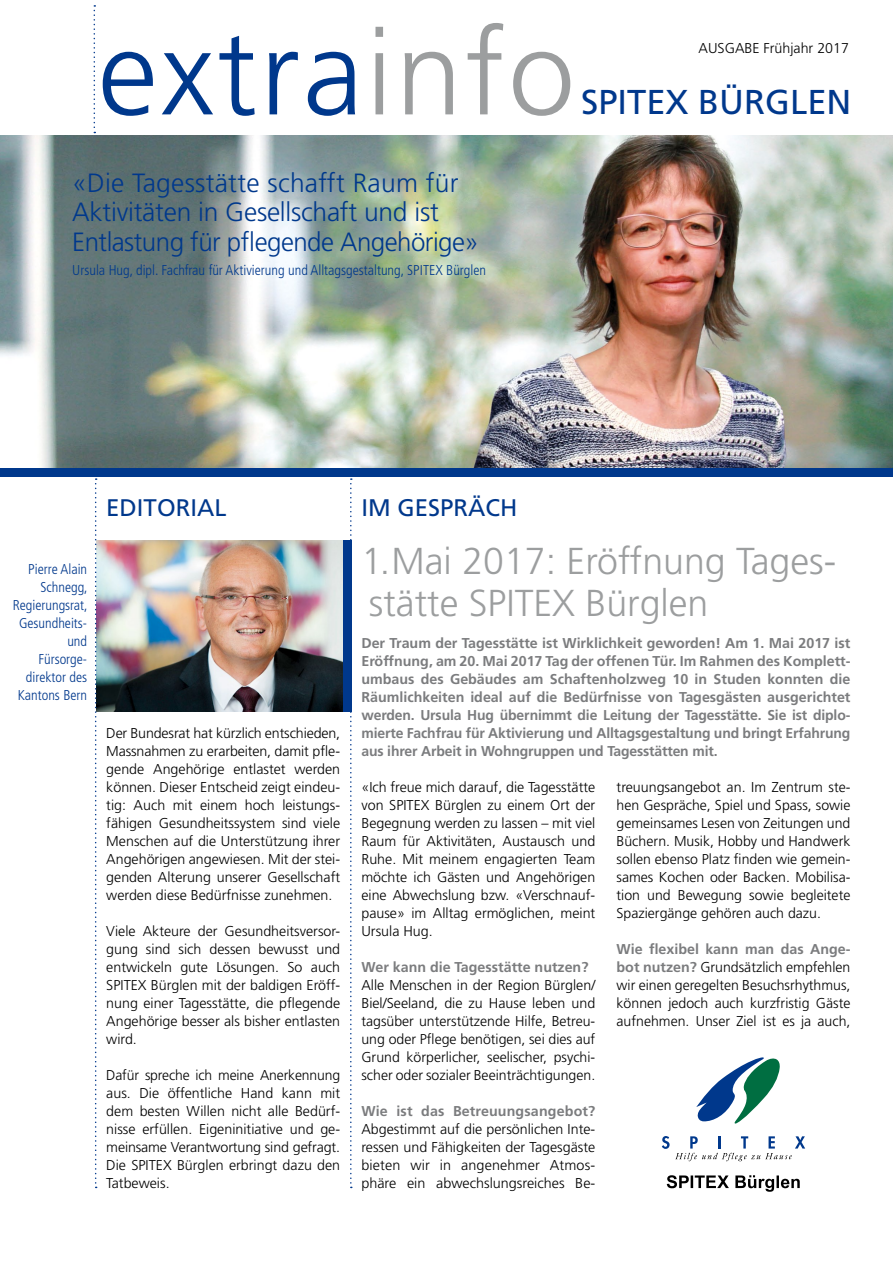
<style>
.page{position:relative;width:893px;height:1263px;background:#fff}
.page>*{position:absolute;margin:0;border:0;box-sizing:border-box;transform-origin:0 0}
.t1{font:300 120px "Frutiger LT Std";letter-spacing:.025em;color:#00388c}
.t2{font:300 37.5px/42.8px "Frutiger LT Std";color:#9c9e9f}
.t3{font:34.5px "Frutiger LT Std";color:#00388c}
.t4{font:300 26.4px/29.2px "Frutiger LT Std";letter-spacing:-.01em;color:#00388c}
.t5{font:24px "Frutiger LT Std";color:#00388c}
.t6{font:300 14.25px/18px "Frutiger LT Std";color:#000;text-align:justify}
.t7{font:700 14.25px/18px "Frutiger LT Std";letter-spacing:-.01em;color:#7b7c7e;text-align:justify}
.t8{font:300 condensed 14.25px/18px "Frutiger LT Std";color:#00388c;text-align:right}
.t9{font:700 14.25px "Frutiger LT Std";letter-spacing:.01em;color:#7b7c7e}
.s1{color:#9c9e9f}
.s2{font-weight:700;color:#7b7c7e}
</style>
<div class="page">
<img style="left:0;top:135px;width:893px;height:333px">
<img style="left:97px;top:540px;width:246px;height:171px">
<div style="left:343px;top:540px;width:9px;height:171px;background:#00388c"></div>
<svg style="left:696px;top:1057px;width:84px;height:67px"></svg>
<svg style="left:662px;top:1136px;width:143px;height:25px"></svg>
<svg style="left:667px;top:1175px;width:133px;height:17px"></svg>
<div style="left:0;top:468px;width:893px;height:8px;background:#00388c"></div>
<svg style="left:95px;top:478px;width:2px;height:710px"></svg>
<svg style="left:350px;top:478px;width:2px;height:710px"></svg>
<svg style="left:94px;top:5px;width:1px;height:128px"></svg>
<h1 class="t1" style="left:98px;top:5px;width:479px">extra<span class="s1">info</span></h1>
<p class="t6" style="left:699px;top:39px;width:19px">Ausgabe</p>
<p class="t6" style="left:763px;top:39px;width:87px">Frühjahr 2017</p>
<h3 class="t3" style="left:581px;top:82px;width:272px">SPITEX BÜRGLEN</h3>
<h3 class="t4" style="left:72px;top:169px;width:408px">«Die Tagesstätte schafft Raum für<br>Aktivitäten in Gesellschaft und ist<br>Entlastung für pflegende Angehörige»</h3>
<p class="t8" style="left:72px;top:261px;width:415px">Ursula Hug, dipl. Fachfrau für Aktivierung und Alltagsgestaltung, SPITEX Bürglen</p>
<h3 class="t5" style="left:106px;top:493px;width:122px">E DITORIAL</h3>
<h3 class="t5" style="left:361px;top:493px;width:158px">IM GESPRÄCH</h3>
<p class="t8" style="left:13px;top:560px;width:76px">Pierre Alain<br>Schnegg,<br>Regierungsrat,<br>Gesundheits&shy;und<br>Fürsorge&shy;direktor des<br>Kantons Bern</p>
<p class="t6" style="left:106px;top:724px;width:235px">Der Bundesrat hat kürzlich entschieden, Massnahmen zu erarbeiten, damit pfle&shy;gende Angehörige entlastet werden können. Dieser Entscheid zeigt eindeu&shy;tig: Auch mit einem hoch leistungs&shy;fähigen Gesundheitssystem sind viele Menschen auf die Unterstützung ihrer Angehörigen angewiesen. Mit der stei&shy;genden Alterung unserer Gesellschaft werden diese Bedürfnisse zunehmen.</p>
<p class="t6" style="left:106px;top:922px;width:235px">Viele Akteure der Gesundheitsversor&shy;gung sind sich dessen bewusst und entwickeln gute Lösungen. So auch SPITEX Bürglen mit der baldigen Eröff&shy;nung einer Tagesstätte, die pflegende Angehörige besser als bisher entlasten wird.</p>
<p class="t6" style="left:106px;top:1066px;width:235px">Dafür spreche ich meine Anerkennung aus. Die öffentliche Hand kann mit dem besten Willen nicht alle Bedürf&shy;nisse erfüllen. Eigeninitiative und ge&shy;meinsame Verantwortung sind gefragt.<br>Die SPITEX Bürglen erbringt dazu den Tatbeweis.</p>
<h2 class="t2" style="left:361px;top:540px;width:476px">1.Mai 2017: Eröffnung Tages&shy;stätte SPITEX Bürglen</h2>
<p class="t7" style="left:361px;top:634px;width:491px">Der Traum der Tagesstätte ist Wirklichkeit geworden! Am 1. Mai 2017 ist Eröffnung, am 20. Mai 2017 Tag der offenen Tür. Im Rahmen des Komplett&shy;umbaus des Gebäudes am Schaftenholzweg 10 in Studen konnten die Räumlichkeiten ideal auf die Bedürfnisse von Tagesgästen ausgerichtet werden. Ursula Hug übernimmt die Leitung der Tagesstätte. Sie ist diplo&shy;mierte Fachfrau für Aktivierung und Alltagsgestaltung und bringt Erfahrung aus ihrer Arbeit in Wohngruppen und Tagesstätten mit.</p>
<p class="t6" style="left:361px;top:778px;width:235px">«Ich freue mich darauf, die Tagesstätte von SPITEX Bürglen zu einem Ort der Begegnung werden zu lassen – mit viel Raum für Aktivitäten, Austausch und Ruhe. Mit meinem engagierten Team möchte ich Gästen und Angehörigen eine Abwechslung bzw. «Verschnauf&shy;pause» im Alltag ermöglichen, meint Ursula Hug.</p>
<p class="t7" style="left:361px;top:958px;width:229px">Wer kann die Tagesstätte nutzen?</p>
<p class="t6" style="left:361px;top:976px;width:235px">Alle Menschen in der Region Bürglen/ Biel/Seeland, die zu Hause leben und tagsüber unterstützende Hilfe, Betreu&shy;ung oder Pflege benötigen, sei dies auf Grund körperlicher, seelischer, psychi&shy;scher oder sozialer Beeinträchtigungen.</p>
<p class="t9" style="left:361px;top:1103px;width:235px">Wie ist das Betreuungsangebot?</p>
<p class="t6" style="left:361px;top:1120px;width:235px">Abgestimmt auf die persönlichen Inte&shy;ressen und Fähigkeiten der Tagesgäste bieten wir in angenehmer Atmos&shy;phäre ein abwechslungsreiches Be-</p>
<p class="t6" style="left:617px;top:778px;width:235px">treuungsangebot an. Im Zentrum ste&shy;hen Gespräche, Spiel und Spass, sowie gemeinsames Lesen von Zeitungen und Büchern. Musik, Hobby und Handwerk sollen ebenso Platz finden wie gemein&shy;sames Kochen oder Backen. Mobilisa&shy;tion und Bewegung sowie begleitete Spaziergänge gehören auch dazu.</p>
<p class="t6" style="left:617px;top:940px;width:235px"><span class="s2">Wie flexibel kann man das Ange&shy;bot nutzen?</span> Grundsätzlich empfehlen wir einen geregelten Besuchsrhythmus, können jedoch auch kurzfristig Gäste aufnehmen. Unser Ziel ist es ja auch,</p>
</div>
